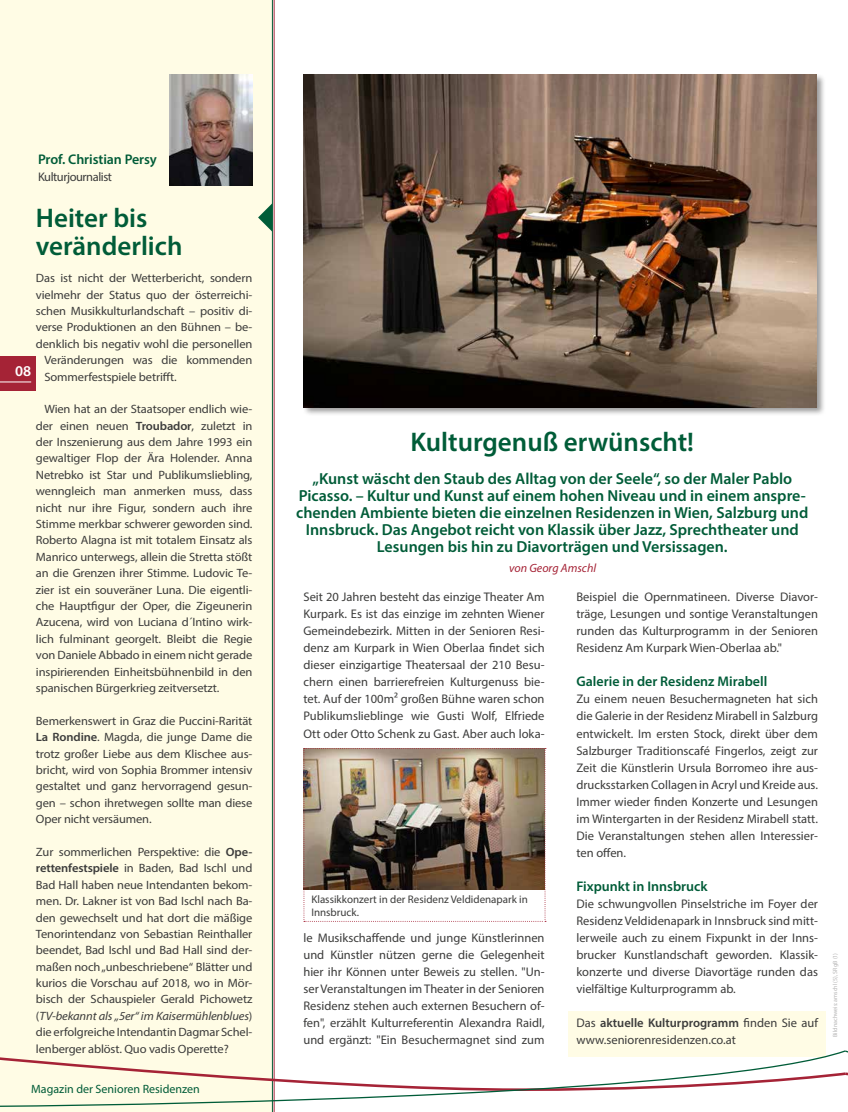
<style>
.page{position:relative;width:848px;height:1112px;background:#fff}
.page>*{position:absolute;margin:0;border:0;box-sizing:border-box;transform-origin:0 0}
.t1{font:600 27px/28px "Myriad Pro";color:#005c38}
.t2{font:600 16px/17px "Myriad Pro";color:#005c38;text-align:center}
.t3{font:600 15px "Myriad Pro";color:#fff}
.t4{font:600 14px "Myriad Pro";color:#005c38}
.t5{font:12.5px/17px "Myriad Pro";color:#3c3c3b;text-align:justify}
.t6{font:12.5px "Myriad Pro";letter-spacing:-.035em;color:#3c3c3b}
.t7{font:12px/16.4px "Myriad Pro";letter-spacing:-.01em;color:#3c3c3b;text-align:justify;scale:1.04 1}
.t8{font:12px "Myriad Pro";color:#005c38}
.t9{font:italic 12px "Myriad Pro";color:#a52336}
.t10{font:11px/13.2px "Myriad Pro";color:#3c3c3b}
.t11{font:6px "Myriad Pro";color:#b3b2b2}
.s1{font-weight:600}
.s2{font-style:italic}
</style>
<div class="page">
<div style="left:568px;top:1010px;width:257px;height:45px;background:#fffce5"></div>
<div style="left:0;top:0;width:272px;height:1111px;background:#fffce5"></div>
<div style="left:302px;top:73px;width:524px;height:343px;background:#000;opacity:.4"></div>
<img style="left:303px;top:75px;width:513px;height:332px">
<hr style="left:273px;top:0;width:1px;height:1111px;background:#a52336">
<hr style="left:272px;top:0;width:1px;height:1111px;background:#005c38">
<svg style="left:258px;top:203px;width:14px;height:29px"></svg>
<svg style="left:0;top:1049px;width:848px;height:58px"></svg>
<div style="left:0;top:356px;width:36px;height:34px;background:#a52336"></div>
<hr style="left:0;top:381px;width:31px;height:1px;background:#fff">
<img style="left:169px;top:75px;width:83px;height:111px">
<img style="left:303px;top:748px;width:243px;height:173px">
<p class="t4" style="left:38px;top:151px;width:120px">Prof. Christian Persy</p>
<p class="t6" style="left:38px;top:169px;width:75px">Kulturjournalist</p>
<h1 class="t1" style="left:36px;top:203px;width:148px">Heiter bis veränderlich</h1>
<p class="t7" style="left:36px;top:270px;width:210px">Das ist nicht der Wetterbericht, sondern</p>
<p class="t7" style="left:36px;top:286px;width:210px">vielmehr der Status quo der österreichi-</p>
<p class="t7" style="left:36px;top:302px;width:210px">schen Musikkulturlandschaft – positiv di-</p>
<p class="t7" style="left:36px;top:319px;width:210px">verse Produktionen an den Bühnen – be-</p>
<p class="t7" style="left:36px;top:335px;width:210px">denklich bis negativ wohl die personellen</p>
<p class="t7" style="left:44px;top:351px;width:201px">Veränderungen was die kommenden</p>
<p class="t7" style="left:44px;top:368px;width:129px">Sommerfestspiele betrifft.</p>
<p class="t7" style="left:36px;top:401px;width:210px;text-indent:8px">Wien hat an der Staatsoper endlich wie&shy;der einen neuen <span class="s1">Troubador</span>, zuletzt in der Inszenierung aus dem Jahre 1993 ein gewaltiger Flop der Ära Holender. Anna Netrebko ist Star und Publikumsliebling, wenngleich man anmerken muss, dass nicht nur ihre Figur, sondern auch ihre Stimme merkbar schwerer geworden sind.<br>Roberto Alagna ist mit totalem Einsatz als Manrico unterwegs, allein die Stretta stößt an die Grenzen ihrer Stimme. Ludovic Te&shy;zier ist ein souveräner Luna. Die eigentli&shy;che Hauptfigur der Oper, die Zigeunerin Azucena, wird von Luciana d´Intino wirk&shy;lich fulminant georgelt. Bleibt die Regie von Daniele Abbado in einem nicht gerade inspirierenden Einheitsbühnenbild in den spanischen Bürgerkrieg zeitversetzt.</p>
<p class="t7" style="left:36px;top:712px;width:210px">Bemerkenswert in Graz die Puccini-Rarität <span class="s1">La Rondine</span>. Magda, die junge Dame die trotz großer Liebe aus dem Klischee aus&shy;bricht, wird von Sophia Brommer intensiv gestaltet und ganz hervorragend gesun&shy;gen – schon ihretwegen sollte man diese Oper nicht versäumen.</p>
<p class="t7" style="left:36px;top:843px;width:210px">Zur sommerlichen Perspektive: die <span class="s1">Ope&shy;rettenfestspiele</span> in Baden, Bad Ischl und Bad Hall haben neue Intendanten bekom&shy;men. Dr. Lakner ist von Bad Ischl nach Ba&shy;den gewechselt und hat dort die mäßige Tenorintendanz von Sebastian Reinthaller beendet, Bad Ischl und Bad Hall sind der&shy;maßen noch „unbeschriebene“ Blätter und kurios die Vorschau auf 2018, wo in Mör&shy;bisch der Schauspieler Gerald Pichowetz (<span class="s2">TV-bekannt als „5er“ im Kaisermühlenblues</span>) die erfolgreiche Intendantin Dagmar Schel&shy;lenberger ablöst. Quo vadis Operette?</p>
<p class="t8" style="left:31px;top:1080px;width:170px">Magazin der Senioren Residenzen</p>
<p class="t3" style="left:15px;top:362px;width:18px">08</p>
<h1 class="t1" style="left:410px;top:427px;width:285px">Kulturgenuß erwünscht!</h1>
<p class="t2" style="left:296px;top:469px;width:513px">„Kunst wäscht den Staub des Alltag von der Seele“, so der Maler Pablo Picasso. – Kultur und Kunst auf einem hohen Niveau und in einem anspre&shy;chenden Ambiente bieten die einzelnen Residenzen in Wien, Salzburg und Innsbruck. Das Angebot reicht von Klassik über Jazz, Sprechtheater und Lesungen bis hin zu Diavorträgen und Versissagen.</p>
<p class="t9" style="left:509px;top:560px;width:88px">von Georg Amschl</p>
<p class="t5" style="left:303px;top:588px;width:243px">Seit 20 Jahren besteht das einzige Theater Am Kurpark. Es ist das einzige im zehnten Wiener Gemeindebezirk. Mitten in der Senioren Resi&shy;denz am Kurpark in Wien Oberlaa findet sich dieser einzigartige Theatersaal der 210 Besu&shy;chern einen barrierefreien Kulturgenuss bie&shy;tet. Auf der 100m² großen Bühne waren schon Publikumslieblinge wie Gusti Wolf, Elfriede Ott oder Otto Schenk zu Gast. Aber auch loka-</p>
<p class="t10" style="left:311px;top:891px;width:218px">Klassikkonzert in der Residenz Veldidenapark in<br>Innsbruck.</p>
<p class="t5" style="left:303px;top:928px;width:243px">le Musikschaffende und junge Künstlerinnen und Künstler nützen gerne die Gelegenheit hier ihr Können unter Beweis zu stellen. "Un&shy;ser Veranstaltungen im Theater in der Senioren Residenz stehen auch externen Besuchern of&shy;fen", erzählt Kulturreferentin Alexandra Raidl, und ergänzt: "Ein Besuchermagnet sind zum</p>
<p class="t5" style="left:576px;top:588px;width:243px">Beispiel die Opernmatineen. Diverse Diavor&shy;träge, Lesungen und sontige Veranstaltungen runden das Kulturprogramm in der Senioren Residenz Am Kurpark Wien-Oberlaa ab."</p>
<p class="t4" style="left:576px;top:672px;width:192px">Galerie in der Residenz Mirabell</p>
<p class="t5" style="left:576px;top:690px;width:243px">Zu einem neuen Besuchermagneten hat sich die Galerie in der Residenz Mirabell in Salzburg entwickelt. Im ersten Stock, direkt über dem Salzburger Traditionscafé Fingerlos, zeigt zur Zeit die Künstlerin Ursula Borromeo ihre aus&shy;drucksstarken Collagen in Acryl und Kreide aus.<br>Immer wieder finden Konzerte und Lesungen im Wintergarten in der Residenz Mirabell statt.<br>Die Veranstaltungen stehen allen Interessier&shy;ten offen.</p>
<p class="t4" style="left:576px;top:876px;width:133px">Fixpunkt in Innsbruck</p>
<p class="t5" style="left:576px;top:894px;width:243px">Die schwungvollen Pinselstriche im Foyer der Residenz Veldidenapark in Innsbruck sind mitt&shy;lerweile auch zu einem Fixpunkt in der Inns&shy;brucker Kunstlandschaft geworden. Klassik&shy;konzerte und diverse Diavortäge runden das vielfältige Kulturprogramm ab.</p>
<p class="t5" style="left:576px;top:1013px;width:243px">Das <span class="s1">aktuelle Kulturprogramm</span> finden Sie auf www.seniorenresidenzen.co.at</p>
<p class="t11" style="left:831px;top:1036px;width:85px;rotate:-90deg">Bildnachweis: amschl (5), SRgB (1)</p>
</div>
